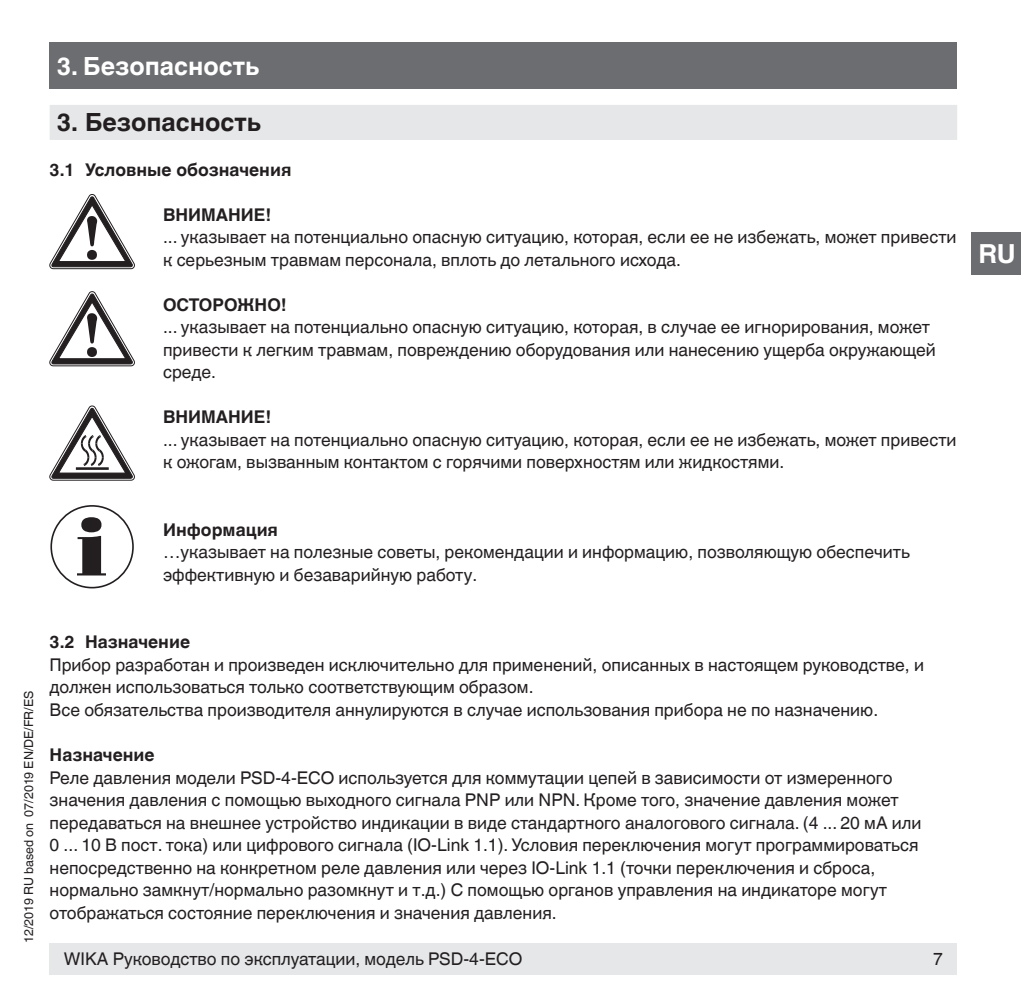
<style>
.page{position:relative;width:1021px;height:1007px;background:#fff}
.page>*{position:absolute;margin:0;border:0;box-sizing:border-box;transform-origin:0 0}
.t1{font:700 26.25px "Helvetica World";color:#fff}
.t2{font:700 25px "Helvetica World";color:#fff}
.t3{font:700 25px "Helvetica World";color:#231f20}
.t4{font:17.5px/22.5px "Helvetica World";color:#231f20}
.t5{font:700 17.5px "Helvetica World";color:#231f20}
.t6{font:12.5px "Helvetica World";color:#231f20}
</style>
<div class="page">
<div style="left:50px;top:943px;width:907px;height:31px;background:#e6e7e9"></div>
<div style="left:50px;top:43px;width:907px;height:46px;background:#6c6d70"></div>
<div style="left:971px;top:232px;width:49px;height:43px;background:#6c6d70"></div>
<div style="left:50px;top:105px;width:907px;height:35px;background:#e6e7e9"></div>
<svg style="left:50px;top:194px;width:85px;height:75px"></svg>
<svg style="left:50px;top:291px;width:85px;height:75px"></svg>
<svg style="left:50px;top:406px;width:85px;height:74px"></svg>
<svg style="left:77px;top:517px;width:29px;height:58px"></svg>
<div style="left:50px;top:505px;width:84px;height:83px;border:2px solid #231f20;border-radius:50%"></div>
<h2 class="t2" style="left:57px;top:51px;width:204px">3. Безопасность</h2>
<h2 class="t3" style="left:57px;top:108px;width:206px">3. Безопасность</h2>
<p class="t5" style="left:50px;top:160px;width:243px">3.1 Условные обозначения</p>
<p class="t5" style="left:163px;top:204px;width:110px">ВНИМАНИЕ!</p>
<p class="t4" style="left:163px;top:226px;width:795px">... указывает на потенциально опасную ситуацию, которая, если ее не избежать, может привести к серьезным травмам персонала, вплоть до летального исхода.</p>
<p class="t5" style="left:163px;top:294px;width:125px">ОСТОРОЖНО!</p>
<p class="t4" style="left:163px;top:316px;width:774px">... указывает на потенциально опасную ситуацию, которая, в случае ее игнорирования, может привести к легким травмам, повреждению оборудования или нанесению ущерба окружающей среде.</p>
<p class="t5" style="left:163px;top:407px;width:110px">ВНИМАНИЕ!</p>
<p class="t4" style="left:163px;top:428px;width:795px">... указывает на потенциально опасную ситуацию, которая, если ее не избежать, может привести к ожогам, вызванным контактом с горячими поверхностям или жидкостями.</p>
<p class="t5" style="left:163px;top:519px;width:116px">Информация</p>
<p class="t4" style="left:163px;top:541px;width:748px">…указывает на полезные советы, рекомендации и информацию, позволяющую обеспечить эффективную и безаварийную работу.</p>
<p class="t6" style="left:22px;top:943px;width:254px;rotate:-90deg">12/2019 RU based on 07/2019 EN/DE/FR/ES</p>
<p class="t5" style="left:50px;top:632px;width:142px">3.2 Назначение</p>
<p class="t4" style="left:50px;top:653px;width:875px">Прибор разработан и произведен исключительно для применений, описанных в настоящем руководстве, и должен использоваться только соответствующим образом.<br>Все обязательства производителя аннулируются в случае использования прибора не по назначению.</p>
<p class="t5" style="left:50px;top:744px;width:106px">Назначение</p>
<p class="t4" style="left:50px;top:766px;width:873px">Реле давления модели PSD-4-ECO используется для коммутации цепей в зависимости от измеренного значения давления с помощью выходного сигнала PNP или NPN. Кроме того, значение давления может передаваться на внешнее устройство индикации в виде стандартного аналогового сигнала. (4 ... 20 мА или 0 ... 10 В пост. тока) или цифрового сигнала (IO-Link 1.1). Условия переключения могут программироваться непосредственно на конкретном реле давления или через IO-Link 1.1 (точки переключения и сброса, нормально замкнут/нормально разомкнут и т.д.) С помощью органов управления на индикаторе могут отображаться состояние переключения и значения давления.</p>
<p class="t4" style="left:64px;top:947px;width:460px">WIKA Руководство по эксплуатации, модель PSD-4-ECO</p>
<p class="t4" style="left:933px;top:947px;width:11px">7</p>
<h1 class="t1" style="left:978px;top:239px;width:39px">RU</h1>
</div>
